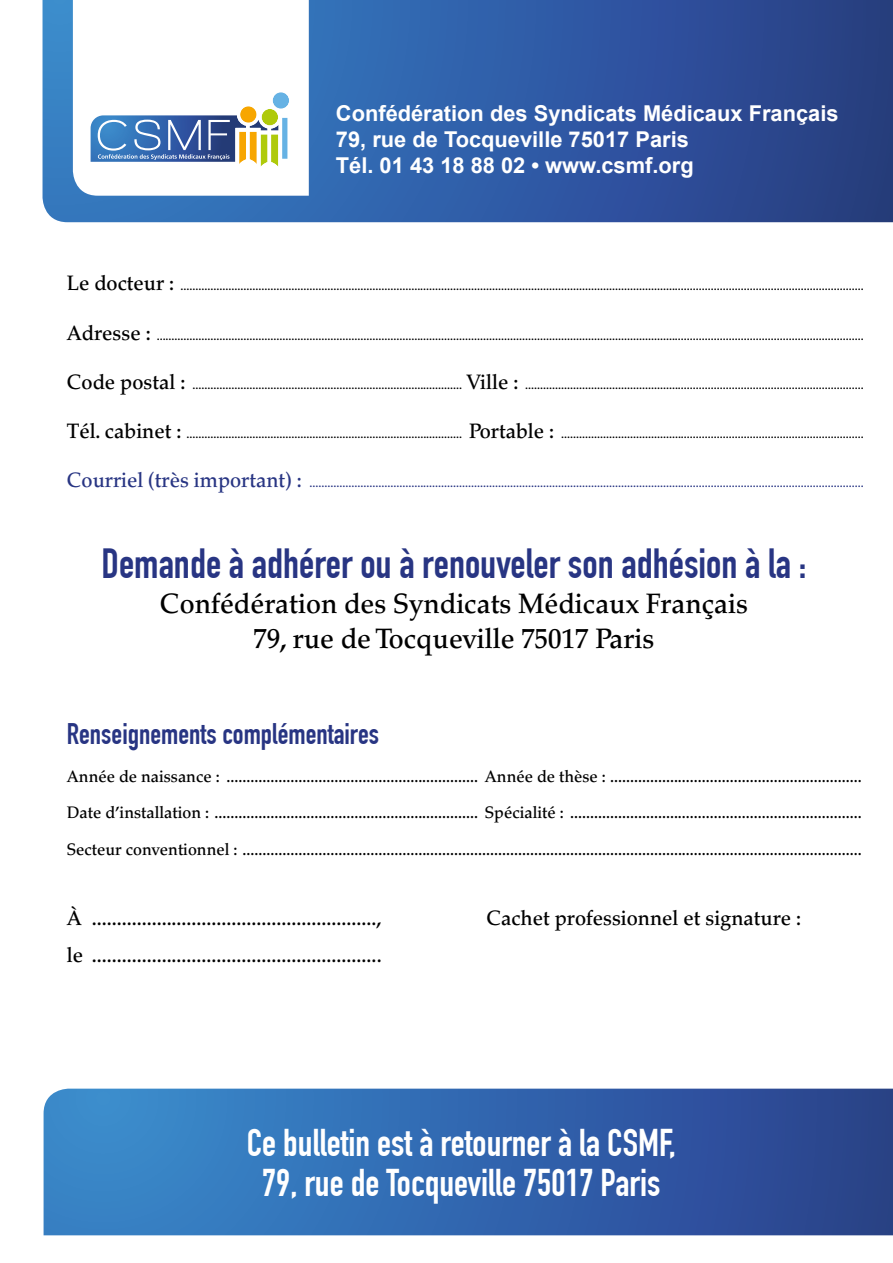
<style>
.page{position:relative;width:893px;height:1263px;background:#fff}
.page>*{position:absolute;margin:0;border:0;box-sizing:border-box;transform-origin:0 0}
.t1{font:700 41.25px "DIN Condensed";color:#283583}
.t2{font:700 37.8px/40.5px "DIN Condensed";color:#fff;text-align:center}
.t3{font:700 29.1px "DIN Condensed";color:#283583}
.t4{font:500 28.05px/35px "Palatino";color:#000;text-align:center;scale:.96 1}
.t5{font:700 21.9px/26.2px "Arial";color:#fff}
.t6{font:500 20.85px/36.8px "Palatino";color:#000;scale:.96 1}
.t7{font:500 16.65px "Palatino";color:#000;scale:.96 1}
.t8{font:500 12.45px "Palatino";color:#000;scale:.96 1}
.t9{font:500 12.45px "Palatino";color:#283583;scale:.96 1}
.s1{font-size:20.85px}
</style>
<div class="page">
<svg style="left:43px;top:0;width:850px;height:222px;background:#2e58a0"></svg>
<svg style="left:73px;top:0;width:236px;height:196px"></svg>
<svg style="left:44px;top:1089px;width:849px;height:146px;background:#3266ae"></svg>
<svg style="left:91px;top:89px;width:201px;height:86px"></svg>
<h3 class="t5" style="left:336px;top:101px;width:504px">Confédération des Syndicats Médicaux Français<br>79, rue de Tocqueville 75017 Paris<br>Tél. 01 43 18 88 02 • www.csmf.org</h3>
<p class="t8" style="left:67px;top:279px;width:832px"><span class="s1">Le docteur :</span> ....................................................................................................................................................................................................................................</p>
<p class="t8" style="left:67px;top:328px;width:832px"><span class="s1">Adresse :</span> ............................................................................................................................................................................................................................................</p>
<p class="t8" style="left:67px;top:377px;width:832px"><span class="s1">Code postal :</span> .......................................................................................... <span class="s1">Ville :</span> .................................................................................................................</p>
<p class="t8" style="left:67px;top:426px;width:832px"><span class="s1">Tél. cabinet :</span> ............................................................................................ <span class="s1">Portable :</span> .....................................................................................................</p>
<p class="t9" style="left:67px;top:476px;width:832px"><span class="s1">Courriel (très important) :</span> .........................................................................................................................................................................................</p>
<h1 class="t1" style="left:101px;top:539px;width:706px">Demande à adhérer ou à renouveler son adhésion à la :</h1>
<h3 class="t4" style="left:160px;top:587px;width:614px">Confédération des Syndicats Médicaux Français<br>79, rue de Tocqueville 75017 Paris</h3>
<h3 class="t3" style="left:67px;top:716px;width:314px">Renseignements complémentaires</h3>
<h3 class="t7" style="left:67px;top:766px;width:830px">Année de naissance : ............................................................... Année de thèse : ...............................................................</h3>
<h3 class="t7" style="left:67px;top:803px;width:830px">Date d’installation : .................................................................. Spécialité : .........................................................................</h3>
<h3 class="t7" style="left:67px;top:840px;width:830px">Secteur conventionnel : ...........................................................................................................................................................</h3>
<h3 class="t6" style="left:67px;top:900px;width:329px">À ........................................................., le ..........................................................</h3>
<h3 class="t6" style="left:486px;top:900px;width:329px">Cachet professionnel et signature :</h3>
<h2 class="t2" style="left:247px;top:1122px;width:431px">Ce bulletin est à retourner à la CSMF,<br>79, rue de Tocqueville 75017 Paris</h2>
</div>
